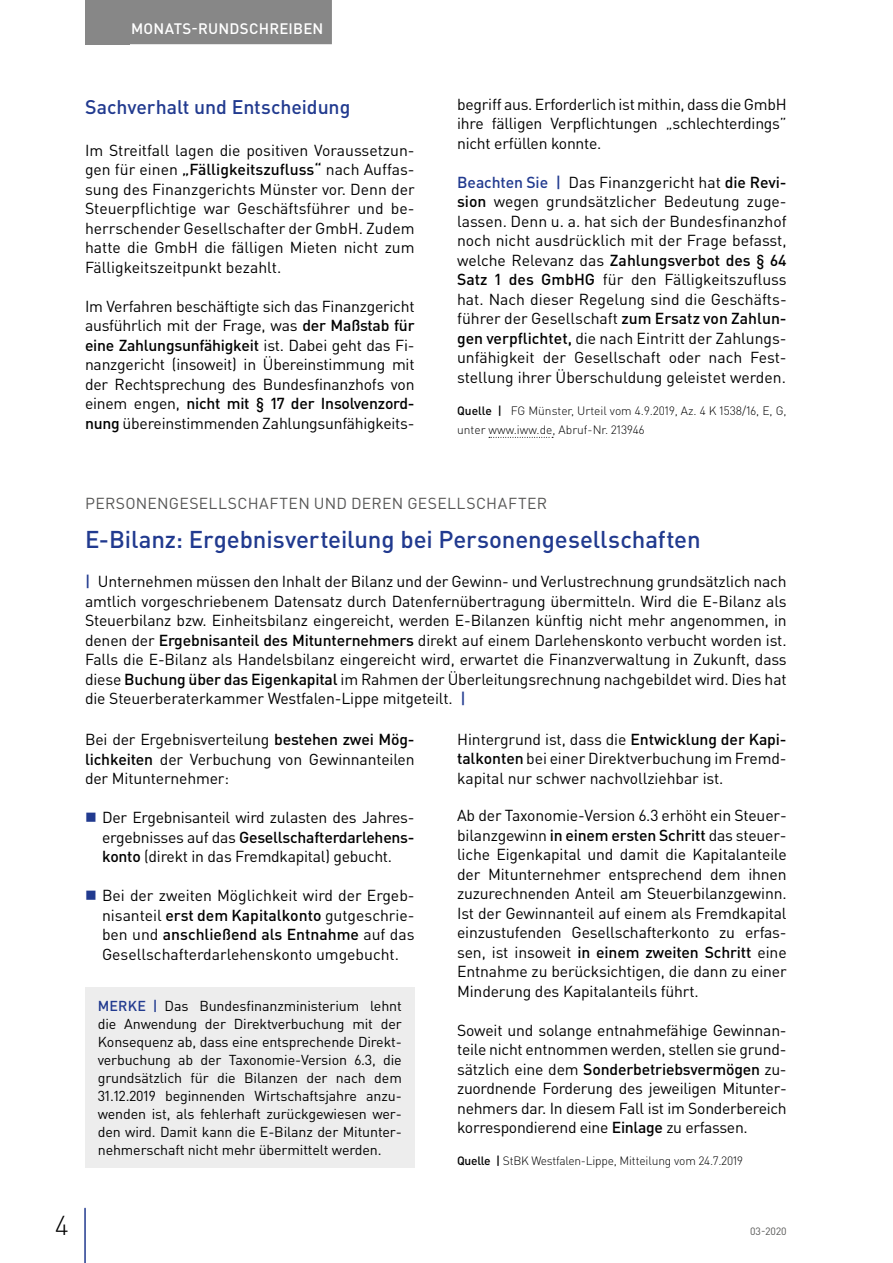
<style>
.page{position:relative;width:893px;height:1263px;background:#fff}
.page>*{position:absolute;margin:0;border:0;box-sizing:border-box;transform-origin:0 0}
.t1{font:300 27px "DIN Pro";color:#000}
.t2{font:500 24px "DIN Pro";letter-spacing:-.005em;color:#213a8f}
.t3{font:500 19.5px "DIN Pro";letter-spacing:-.005em;color:#213a8f}
.t4{font:15.75px/19.5px "DIN Pro";letter-spacing:-.01em;color:#000;text-align:justify}
.t5{font:15.75px "DIN Pro";letter-spacing:.015em;color:#575756}
.t6{font:500 15px "DIN Pro";letter-spacing:.015em;color:#fff}
.t7{font:14.25px/18px "DIN Pro";letter-spacing:-.01em;color:#000;text-align:justify}
.t8{font:300 12px/19.5px "DIN Pro";letter-spacing:-.005em;color:#000}
.t9{font:10.5px "DIN Pro";color:#575756}
.s1{font-weight:500}
.s2{font-weight:500;color:#213a8f}
</style>
<div class="page">
<div style="left:85px;top:0;width:45px;height:44px;background:#878787"></div>
<hr style="left:84px;top:1208px;width:2px;height:55px;background:#213a8f">
<div style="left:122px;top:0;width:210px;height:44px;background:#878787"></div>
<div style="left:85px;top:987px;width:330px;height:181px;background:#ededed"></div>
<svg style="left:489px;top:437px;width:64px;height:1px"></svg>
<p class="t6" style="left:131px;top:18px;width:194px">MONATS-RUNDSCHREIBEN</p>
<p class="t3" style="left:85px;top:93px;width:267px">Sachverhalt und Entscheidung</p>
<p class="t4" style="left:85px;top:140px;width:331px">Im Streitfall lagen die positiven Voraussetzun&shy;gen für einen <span class="s1">„Fälligkeitszufluss“</span> nach Auffas&shy;sung des Finanzgerichts Münster vor. Denn der Steuerpflichtige war Geschäftsführer und be&shy;herrschender Gesellschafter der GmbH. Zudem hatte die GmbH die fälligen Mieten nicht zum Fälligkeitszeitpunkt bezahlt.</p>
<p class="t4" style="left:85px;top:296px;width:331px">Im Verfahren beschäftigte sich das Finanzgericht ausführlich mit der Frage, was <span class="s1">der Maßstab für eine Zahlungsunfähigkeit</span> ist. Dabei geht das Fi&shy;nanzgericht (insoweit) in Übereinstimmung mit der Rechtsprechung des Bundesfinanzhofs von einem engen, <span class="s1">nicht mit § 17 der Insolvenzord&shy;nung</span> übereinstimmenden Zahlungsunfähigkeits-</p>
<p class="t4" style="left:457px;top:94px;width:331px">begriff aus. Erforderlich ist mithin, dass die GmbH ihre fälligen Verpflichtungen „schlechterdings” nicht erfüllen konnte.</p>
<p class="t4" style="left:457px;top:172px;width:331px"><span class="s2">Beachten Sie |</span> Das Finanzgericht hat <span class="s1">die Revi&shy;sion</span> wegen grundsätzlicher Bedeutung zuge&shy;lassen. Denn u. a. hat sich der Bundesfinanzhof noch nicht ausdrücklich mit der Frage befasst, welche Relevanz das <span class="s1">Zahlungsverbot des § 64<br>Satz 1 des GmbHG</span> für den Fälligkeitszufluss hat. Nach dieser Regelung sind die Geschäfts&shy;führer der Gesellschaft <span class="s1">zum Ersatz von Zahlun&shy;gen verpflichtet,</span> die nach Eintritt der Zahlungs&shy;unfähigkeit der Gesellschaft oder nach Fest&shy;stellung ihrer Überschuldung geleistet werden.</p>
<p class="t8" style="left:457px;top:400px;width:331px"><span class="s1">Quelle |</span> FG Münster, Urteil vom 4.9.2019, Az. 4 K 1538/16, E, G, unter www.iww.de, Abruf-Nr. 213946</p>
<p class="t5" style="left:85px;top:493px;width:463px">PERSONENGESELLSCHAFTEN UND DEREN GESELLSCHAFTER</p>
<h2 class="t2" style="left:85px;top:523px;width:617px">E-Bilanz: Ergebnisverteilung bei Personengesellschaften</h2>
<p class="t4" style="left:85px;top:571px;width:703px"><span class="s2">|</span> Unternehmen müssen den Inhalt der Bilanz und der Gewinn- und Verlustrechnung grundsätzlich nach amtlich vorgeschriebenem Datensatz durch Datenfernübertragung übermitteln. Wird die E-Bilanz als Steuerbilanz bzw. Einheitsbilanz eingereicht, werden E-Bilanzen künftig nicht mehr angenommen, in denen der <span class="s1">Ergebnisanteil des Mitunternehmers</span> direkt auf einem Darlehenskonto verbucht worden ist.<br>Falls die E-Bilanz als Handelsbilanz eingereicht wird, erwartet die Finanzverwaltung in Zukunft, dass diese <span class="s1">Buchung über das Eigenkapital</span> im Rahmen der Überleitungsrechnung nachgebildet wird. Dies hat die Steuerberaterkammer Westfalen-Lippe mitgeteilt. <span class="s2">|</span></p>
<p class="t4" style="left:85px;top:729px;width:331px">Bei der Ergebnisverteilung <span class="s1">bestehen zwei Mög&shy;lichkeiten</span> der Verbuchung von Gewinnanteilen der Mitunternehmer:</p>
<p class="t4" style="left:102px;top:807px;width:314px">Der Ergebnisanteil wird zulasten des Jahres&shy;ergebnisses auf das <span class="s1">Gesellschafterdarlehens&shy;konto</span> (direkt in das Fremdkapital) gebucht.</p>
<p class="t4" style="left:102px;top:885px;width:314px">Bei der zweiten Möglichkeit wird der Ergeb&shy;nisanteil <span class="s1">erst dem Kapitalkonto</span> gutgeschrie&shy;ben und <span class="s1">anschließend als Entnahme</span> auf das Gesellschafterdarlehenskonto umgebucht.</p>
<p class="t7" style="left:98px;top:996px;width:306px"><span class="s2">MERKE |</span> Das Bundesfinanzministerium lehnt die Anwendung der Direktverbuchung mit der Konsequenz ab, dass eine entsprechende Direkt&shy;verbuchung ab der Taxonomie-Version 6.3, die grundsätzlich für die Bilanzen der nach dem 31.12.2019 beginnenden Wirtschaftsjahre anzu&shy;wenden ist, als fehlerhaft zurückgewiesen wer&shy;den wird. Damit kann die E-Bilanz der Mitunter&shy;nehmerschaft nicht mehr übermittelt werden.</p>
<p class="t4" style="left:457px;top:729px;width:331px">Hintergrund ist, dass die <span class="s1">Entwicklung der Kapi&shy;talkonten</span> bei einer Direktverbuchung im Fremd&shy;kapital nur schwer nachvollziehbar ist.</p>
<p class="t4" style="left:457px;top:805px;width:331px">Ab der Taxonomie-Version 6.3 erhöht ein Steuer&shy;bilanzgewinn <span class="s1">in einem ersten Schritt</span> das steuer&shy;liche Eigenkapital und damit die Kapitalanteile der Mitunternehmer entsprechend dem ihnen zuzurechnenden Anteil am Steuerbilanzgewinn.<br>Ist der Gewinnanteil auf einem als Fremdkapital einzustufenden Gesellschafterkonto zu erfas&shy;sen, ist insoweit <span class="s1">in einem zweiten Schritt</span> eine Entnahme zu berücksichtigen, die dann zu einer Minderung des Kapitalanteils führt.</p>
<p class="t4" style="left:457px;top:1020px;width:331px">Soweit und solange entnahmefähige Gewinnan&shy;teile nicht entnommen werden, stellen sie grund&shy;sätzlich eine dem <span class="s1">Sonderbetriebsvermögen</span> zu&shy;zuordnende Forderung des jeweiligen Mitunter&shy;nehmers dar. In diesem Fall ist im Sonderbereich korrespondierend eine <span class="s1">Einlage</span> zu erfassen.</p>
<p class="t8" style="left:457px;top:1150px;width:287px"><span class="s1">Quelle |</span> StBK Westfalen-Lippe, Mitteilung vom 24.7.2019</p>
<h1 class="t1" style="left:55px;top:1207px;width:15px">4</h1>
<p class="t9" style="left:750px;top:1224px;width:38px">03-2020</p>
</div>
